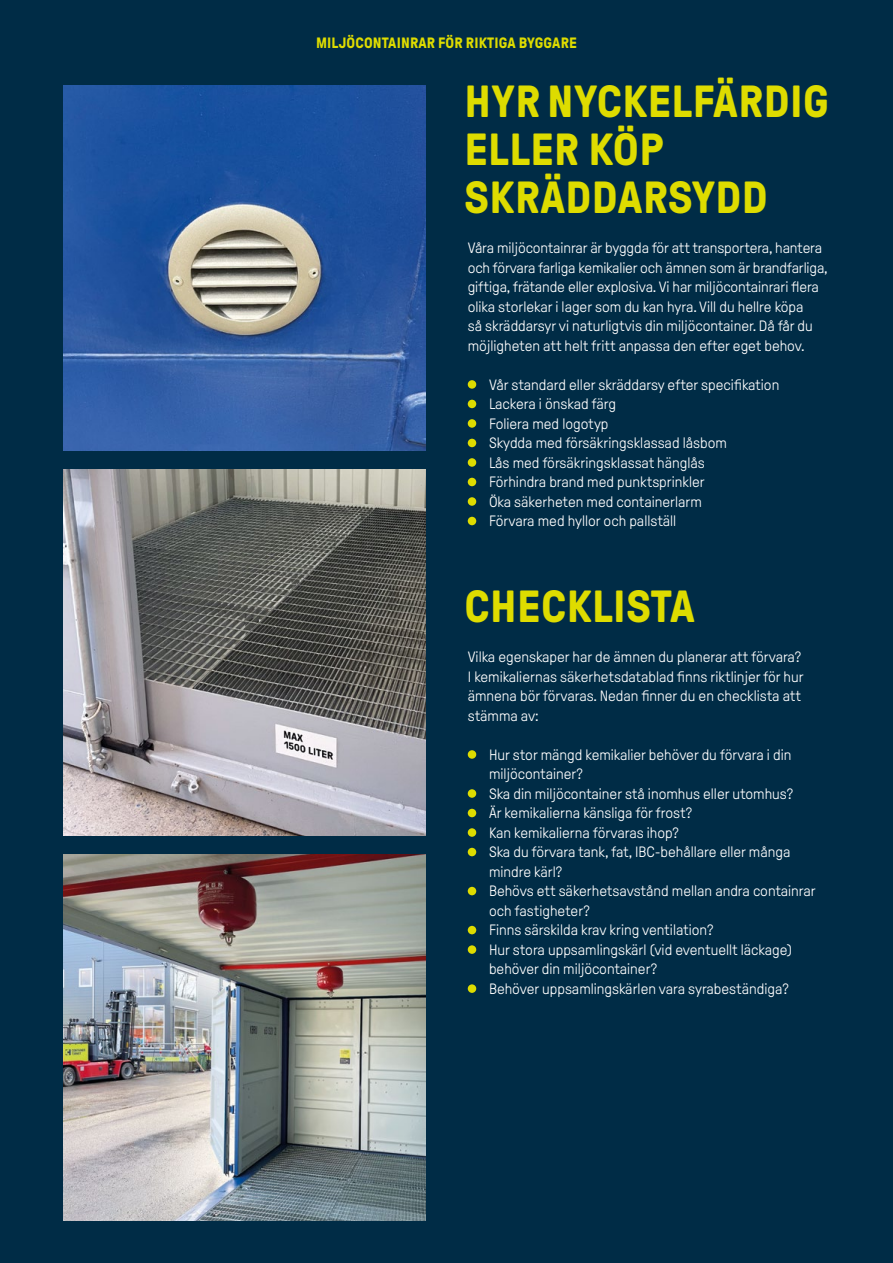
<style>
.page{position:relative;width:893px;height:1263px;background:#002c46}
.page>*{position:absolute;margin:0;border:0;box-sizing:border-box;transform-origin:0 0}
.t1{font:700 45px/48px "GT Pressura";letter-spacing:.01em;color:#dedc00}
.t2{font:300 15px/19.5px "GT Pressura";color:#fff}
.t3{font:700 15px "GT Pressura";letter-spacing:.01em;color:#dedc00}
</style>
<div class="page">
<img style="left:64px;top:85px;width:361px;height:366px">
<img style="left:64px;top:470px;width:361px;height:366px">
<img style="left:64px;top:855px;width:361px;height:365px">
<div style="left:468px;top:380px;width:8px;height:9px;background:#dedc00;border-radius:50%"></div>
<div style="left:468px;top:458px;width:8px;height:9px;background:#dedc00;border-radius:50%"></div>
<div style="left:468px;top:478px;width:8px;height:8px;background:#dedc00;border-radius:50%"></div>
<div style="left:468px;top:497px;width:8px;height:9px;background:#dedc00;border-radius:50%"></div>
<div style="left:468px;top:517px;width:8px;height:8px;background:#dedc00;border-radius:50%"></div>
<div style="left:468px;top:400px;width:8px;height:8px;background:#dedc00;border-radius:50%"></div>
<div style="left:468px;top:419px;width:8px;height:9px;background:#dedc00;border-radius:50%"></div>
<div style="left:468px;top:439px;width:8px;height:8px;background:#dedc00;border-radius:50%"></div>
<div style="left:468px;top:750px;width:8px;height:9px;background:#dedc00;border-radius:50%"></div>
<div style="left:468px;top:828px;width:8px;height:9px;background:#dedc00;border-radius:50%"></div>
<div style="left:468px;top:848px;width:8px;height:8px;background:#dedc00;border-radius:50%"></div>
<div style="left:468px;top:789px;width:8px;height:9px;background:#dedc00;border-radius:50%"></div>
<div style="left:468px;top:809px;width:8px;height:8px;background:#dedc00;border-radius:50%"></div>
<div style="left:468px;top:887px;width:8px;height:8px;background:#dedc00;border-radius:50%"></div>
<div style="left:468px;top:926px;width:8px;height:8px;background:#dedc00;border-radius:50%"></div>
<div style="left:468px;top:945px;width:8px;height:9px;background:#dedc00;border-radius:50%"></div>
<div style="left:468px;top:984px;width:8px;height:9px;background:#dedc00;border-radius:50%"></div>
<p class="t3" style="left:316px;top:35px;width:262px">MILJÖCONTAINRAR FÖR RIKTIGA BYGGARE</p>
<h1 class="t1" style="left:465px;top:78px;width:366px">HYR NYCKELFÄRDIG<br>ELLER KÖP<br>SKRÄDDARSYDD</h1>
<p class="t2" style="left:468px;top:239px;width:361px">Våra miljöcontainrar är byggda för att transportera, hantera och förvara farliga kemikalier och ämnen som är brandfarliga, giftiga, frätande eller explosiva. Vi har miljöcontainrari flera olika storlekar i lager som du kan hyra. Vill du hellre köpa<br>så skräddarsyr vi naturligtvis din miljöcontainer. Då får du möjligheten att helt fritt anpassa den efter eget behov.</p>
<p class="t2" style="left:489px;top:375px;width:292px">Vår standard eller skräddarsy efter specifikation Lackera i önskad färg<br>Foliera med logotyp<br>Skydda med försäkringsklassad låsbom<br>Lås med försäkringsklassat hänglås<br>Förhindra brand med punktsprinkler<br>Öka säkerheten med containerlarm<br>Förvara med hyllor och pallställ</p>
<h1 class="t1" style="left:465px;top:583px;width:232px">CHECKLISTA</h1>
<p class="t2" style="left:468px;top:647px;width:337px">Vilka egenskaper har de ämnen du planerar att förvara?<br>I kemikaliernas säkerhetsdatablad finns riktlinjer för hur ämnena bör förvaras. Nedan finner du en checklista att stämma av:</p>
<p class="t2" style="left:489px;top:745px;width:328px">Hur stor mängd kemikalier behöver du förvara i din miljöcontainer?<br>Ska din miljöcontainer stå inomhus eller utomhus?<br>Är kemikalierna känsliga för frost?<br>Kan kemikalierna förvaras ihop?<br>Ska du förvara tank, fat, IBC-behållare eller många mindre kärl?<br>Behövs ett säkerhetsavstånd mellan andra containrar och fastigheter?<br>Finns särskilda krav kring ventilation?<br>Hur stora uppsamlingskärl (vid eventuellt läckage) behöver din miljöcontainer?<br>Behöver uppsamlingskärlen vara syrabeständiga?</p>
</div>
